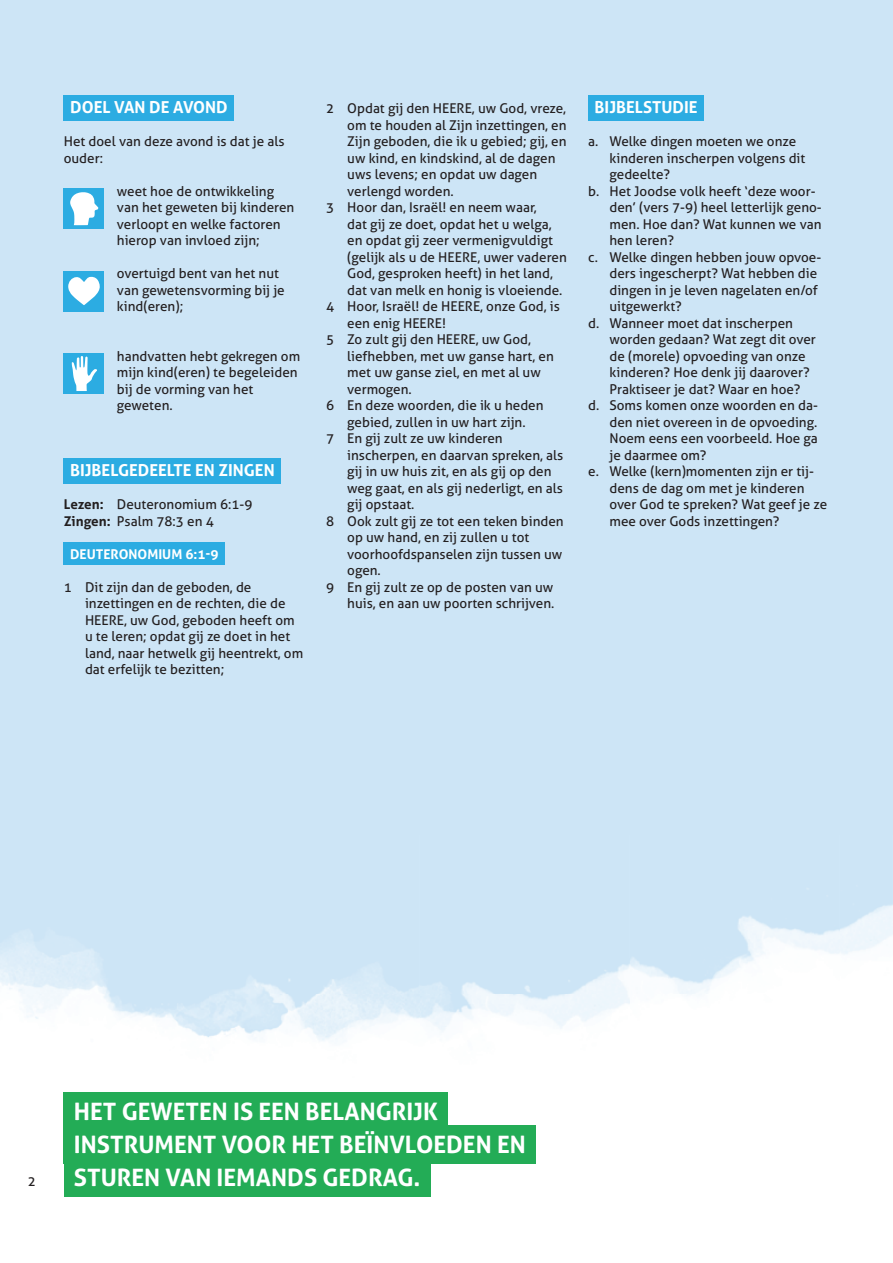
<style>
.page{position:relative;width:893px;height:1263px;background:#fff}
.page>*{position:absolute;margin:0;border:0;box-sizing:border-box;transform-origin:0 0}
.t1{font:700 24px/33px "Aller";color:#fff}
.t2{font:700 16.5px "Aller";color:#fff}
.t3{font:13.5px/16.5px "Aller";color:#231f20}
.t4{font:700 13.5px "Aller";color:#fff}
.s1{font-weight:700}
</style>
<div class="page">
<div style="left:0;top:0;width:893px;height:1207px;background:#cde5f6"></div>
<img style="left:0;top:905px;width:893px;height:302px">
<div style="left:64px;top:95px;width:170px;height:25px;background:#2cace2"></div>
<div style="left:64px;top:458px;width:217px;height:25px;background:#2cace2"></div>
<div style="left:64px;top:542px;width:161px;height:23px;background:#2cace2"></div>
<div style="left:64px;top:188px;width:40px;height:41px;background:#2cace2"></div>
<svg style="left:70px;top:192px;width:29px;height:33px"></svg>
<div style="left:64px;top:271px;width:40px;height:40px;background:#2cace2"></div>
<svg style="left:68px;top:277px;width:32px;height:28px"></svg>
<div style="left:64px;top:353px;width:40px;height:41px;background:#2cace2"></div>
<svg style="left:72px;top:356px;width:25px;height:35px"></svg>
<div style="left:588px;top:95px;width:116px;height:25px;background:#2cace2"></div>
<div style="left:64px;top:1092px;width:384px;height:39px;background:#23ac56"></div>
<div style="left:64px;top:1125px;width:472px;height:39px;background:#23ac56"></div>
<div style="left:64px;top:1158px;width:367px;height:39px;background:#23ac56"></div>
<p class="t2" style="left:70px;top:97px;width:159px">DOEL VAN DE AVOND</p>
<p class="t3" style="left:64px;top:133px;width:222px">Het doel van deze avond is dat je als ouder:</p>
<p class="t3" style="left:117px;top:183px;width:179px">weet hoe de ontwikkeling van het geweten bij kinderen verloopt en welke factoren hierop van invloed zijn;</p>
<p class="t3" style="left:117px;top:265px;width:169px">overtuigd bent van het nut van gewetensvorming bij je kind(eren);</p>
<p class="t3" style="left:117px;top:348px;width:185px">handvatten hebt gekregen om mijn kind(eren) te begeleiden bij de vorming van het geweten.</p>
<p class="t2" style="left:70px;top:460px;width:206px">BIJBELGEDEELTE EN ZINGEN</p>
<p class="t3" style="left:64px;top:496px;width:190px"><span class="s1">Lezen:</span> Deuteronomium 6:1-9<br><span class="s1">Zingen:</span> Psalm 78:3 en 4</p>
<p class="t4" style="left:70px;top:546px;width:150px">DEUTERONOMIUM 6:1-9</p>
<p class="t3" style="left:85px;top:579px;width:220px;text-indent:-21px">1 Dit zijn dan de geboden, de inzettingen en de rechten, die de<br>HEERE, uw God, geboden heeft om u te leren; opdat gij ze doet in het land, naar hetwelk gij heentrekt, om dat erfelijk te bezitten;</p>
<p class="t3" style="left:326px;top:100px;width:242px">2 Opdat gij den HEERE, uw God, vreze,</p>
<p class="t3" style="left:347px;top:117px;width:221px">om te houden al Zijn inzettingen, en</p>
<p class="t3" style="left:347px;top:133px;width:221px">Zijn geboden, die ik u gebied; gij, en</p>
<p class="t3" style="left:347px;top:150px;width:210px">uw kind, en kindskind, al de dagen</p>
<p class="t3" style="left:347px;top:166px;width:191px">uws levens; en opdat uw dagen</p>
<p class="t3" style="left:347px;top:183px;width:108px">verlengd worden.</p>
<p class="t3" style="left:326px;top:199px;width:212px">3 Hoor dan, Israël! en neem waar,</p>
<p class="t3" style="left:347px;top:216px;width:206px">dat gij ze doet, opdat het u welga,</p>
<p class="t3" style="left:347px;top:232px;width:207px">en opdat gij zeer vermenigvuldigt</p>
<p class="t3" style="left:347px;top:249px;width:221px">(gelijk als u de HEERE, uwer vaderen</p>
<p class="t3" style="left:347px;top:265px;width:207px">God, gesproken heeft) in het land,</p>
<p class="t3" style="left:347px;top:282px;width:217px">dat van melk en honig is vloeiende.</p>
<p class="t3" style="left:326px;top:298px;width:235px">4 Hoor, Israël! de HEERE, onze God, is</p>
<p class="t3" style="left:347px;top:315px;width:100px">een enig HEERE!</p>
<p class="t3" style="left:326px;top:331px;width:206px">5 Zo zult gij den HEERE, uw God,</p>
<p class="t3" style="left:347px;top:348px;width:208px">liefhebben, met uw ganse hart, en</p>
<p class="t3" style="left:347px;top:364px;width:195px">met uw ganse ziel, en met al uw</p>
<p class="t3" style="left:347px;top:381px;width:66px">vermogen.</p>
<p class="t3" style="left:326px;top:397px;width:219px">6 En deze woorden, die ik u heden</p>
<p class="t3" style="left:347px;top:414px;width:180px">gebied, zullen in uw hart zijn.</p>
<p class="t3" style="left:326px;top:430px;width:178px">7 En gij zult ze uw kinderen</p>
<p class="t3" style="left:347px;top:447px;width:218px">inscherpen, en daarvan spreken, als</p>
<p class="t3" style="left:347px;top:463px;width:206px">gij in uw huis zit, en als gij op den</p>
<p class="t3" style="left:347px;top:480px;width:217px">weg gaat, en als gij nederligt, en als</p>
<p class="t3" style="left:347px;top:496px;width:69px">gij opstaat.</p>
<p class="t3" style="left:326px;top:513px;width:239px">8 Ook zult gij ze tot een teken binden</p>
<p class="t3" style="left:347px;top:529px;width:184px">op uw hand, en zij zullen u tot</p>
<p class="t3" style="left:347px;top:546px;width:216px">voorhoofdspanselen zijn tussen uw</p>
<p class="t3" style="left:347px;top:562px;width:35px">ogen.</p>
<p class="t3" style="left:326px;top:579px;width:229px">9 En gij zult ze op de posten van uw</p>
<p class="t3" style="left:347px;top:595px;width:209px">huis, en aan uw poorten schrijven.</p>
<p class="t2" style="left:595px;top:97px;width:104px">BIJBELSTUDIE</p>
<p class="t3" style="left:588px;top:133px;width:209px">a. Welke dingen moeten we onze</p>
<p class="t3" style="left:609px;top:150px;width:197px">kinderen inscherpen volgens dit</p>
<p class="t3" style="left:609px;top:166px;width:62px">gedeelte?</p>
<p class="t3" style="left:588px;top:183px;width:229px">b. Het Joodse volk heeft ‘deze woor-</p>
<p class="t3" style="left:609px;top:199px;width:214px">den’ (vers 7-9) heel letterlijk geno-</p>
<p class="t3" style="left:609px;top:216px;width:214px">men. Hoe dan? Wat kunnen we van</p>
<p class="t3" style="left:609px;top:232px;width:66px">hen leren?</p>
<p class="t3" style="left:588px;top:249px;width:234px">c. Welke dingen hebben jouw opvoe-</p>
<p class="t3" style="left:609px;top:265px;width:209px">ders ingescherpt? Wat hebben die</p>
<p class="t3" style="left:609px;top:282px;width:210px">dingen in je leven nagelaten en/of</p>
<p class="t3" style="left:609px;top:298px;width:74px">uitgewerkt?</p>
<p class="t3" style="left:588px;top:315px;width:206px">d. Wanneer moet dat inscherpen</p>
<p class="t3" style="left:609px;top:331px;width:208px">worden gedaan? Wat zegt dit over</p>
<p class="t3" style="left:609px;top:348px;width:198px">de (morele) opvoeding van onze</p>
<p class="t3" style="left:609px;top:364px;width:202px">kinderen? Hoe denk jij daarover?</p>
<p class="t3" style="left:609px;top:381px;width:192px">Praktiseer je dat? Waar en hoe?</p>
<p class="t3" style="left:588px;top:397px;width:231px">d. Soms komen onze woorden en da-</p>
<p class="t3" style="left:609px;top:414px;width:209px">den niet overeen in de opvoeding.</p>
<p class="t3" style="left:609px;top:430px;width:210px">Noem eens een voorbeeld. Hoe ga</p>
<p class="t3" style="left:609px;top:447px;width:99px">je daarmee om?</p>
<p class="t3" style="left:588px;top:463px;width:227px">e. Welke (kern)momenten zijn er tij-</p>
<p class="t3" style="left:609px;top:480px;width:197px">dens de dag om met je kinderen</p>
<p class="t3" style="left:609px;top:496px;width:219px">over God te spreken? Wat geef je ze</p>
<p class="t3" style="left:609px;top:513px;width:171px">mee over Gods inzettingen?</p>
<h1 class="t1" style="left:74px;top:1095px;width:453px">HET GEWETEN IS EEN BELANGRIJK<br>INSTRUMENT VOOR HET BEÏNVLOEDEN EN</h1>
<p class="t3" style="left:28px;top:1173px;width:10px">2</p>
<h1 class="t1" style="left:74px;top:1161px;width:348px">STUREN VAN IEMANDS GEDRAG.</h1>
</div>
